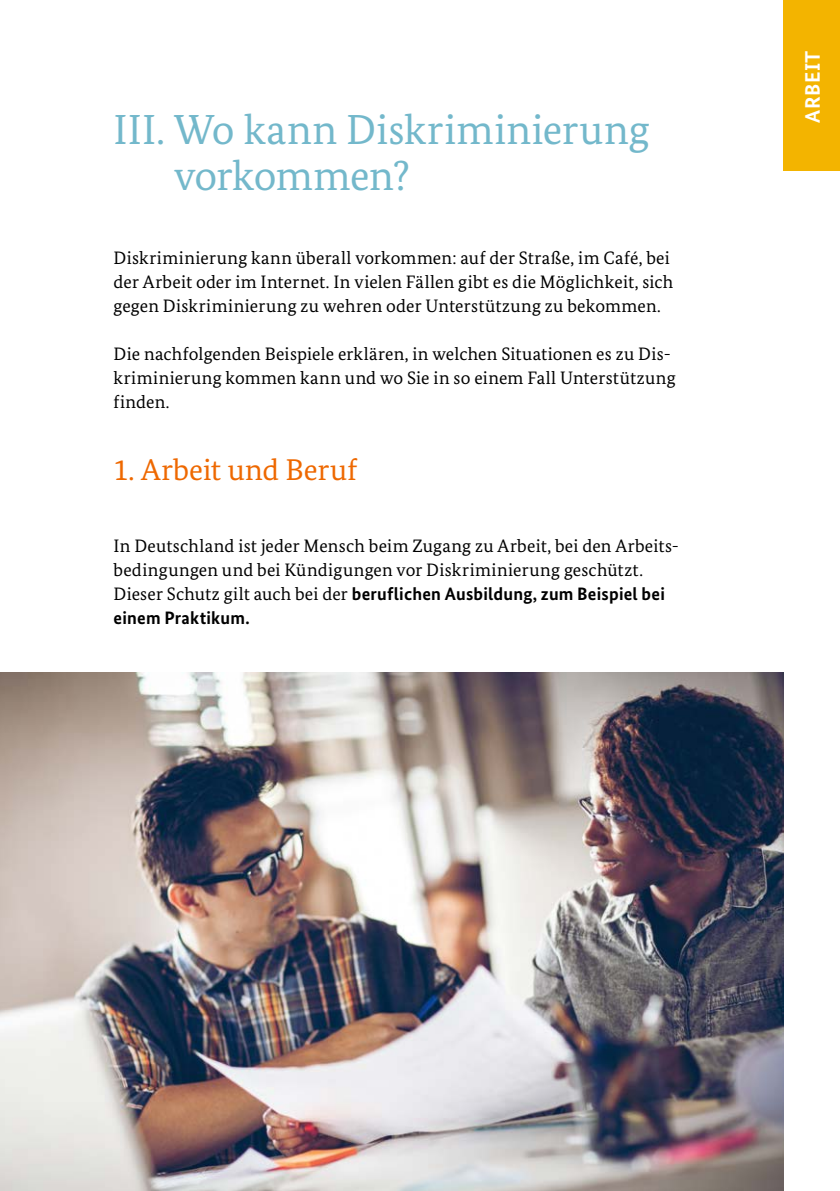
<style>
.page{position:relative;width:840px;height:1191px;background:#fff}
.page>*{position:absolute;margin:0;border:0;box-sizing:border-box;transform-origin:0 0}
.t1{font:42px/46px "Bundes Serif";letter-spacing:.005em;color:#73b8cb}
.t2{font:30px "Bundes Serif";color:#ee6800}
.t3{font:700 21px "Bundes Sans";letter-spacing:.025em;color:#fff}
.Fließtext{font:18px/24px "Bundes Serif";letter-spacing:.015em;color:#000}
.s1{font-family:"Bundes Sans";font-weight:700}
</style>
<div class="page">
<img style="left:0;top:672px;width:782px;height:519px">
<div style="left:782px;top:0;width:57px;height:170px;background:#f3b400"></div>
<h2 class="t1" style="left:174px;top:106px;width:477px;text-indent:-60px">III. Wo kann Diskriminierung vorkommen?</h2>
<p class="Fließtext" style="left:113px;top:246px;width:561px">Diskriminierung kann überall vorkommen: auf der Straße, im Café, bei der Arbeit oder im Internet. In vielen Fällen gibt es die Möglichkeit, sich gegen Diskriminierung zu wehren oder Unterstützung zu bekommen.</p>
<p class="Fließtext" style="left:113px;top:342px;width:563px">Die nachfolgenden Beispiele erklären, in welchen Situationen es zu Dis&shy;kriminierung kommen kann und wo Sie in so einem Fall Unterstützung finden.</p>
<h3 class="t2" style="left:113px;top:451px;width:245px">1. Arbeit und Beruf</h3>
<p class="Fließtext" style="left:113px;top:534px;width:566px">In Deutschland ist jeder Mensch beim Zugang zu Arbeit, bei den Arbeits&shy;bedingungen und bei Kündigungen vor Diskriminierung geschützt.<br>Dieser Schutz gilt auch bei der <span class="s1">beruflichen Ausbildung, zum Beispiel bei einem Praktikum.</span></p>
<p class="t3" style="left:799px;top:123px;width:74px;rotate:-90deg">ARBEIT</p>
</div>
